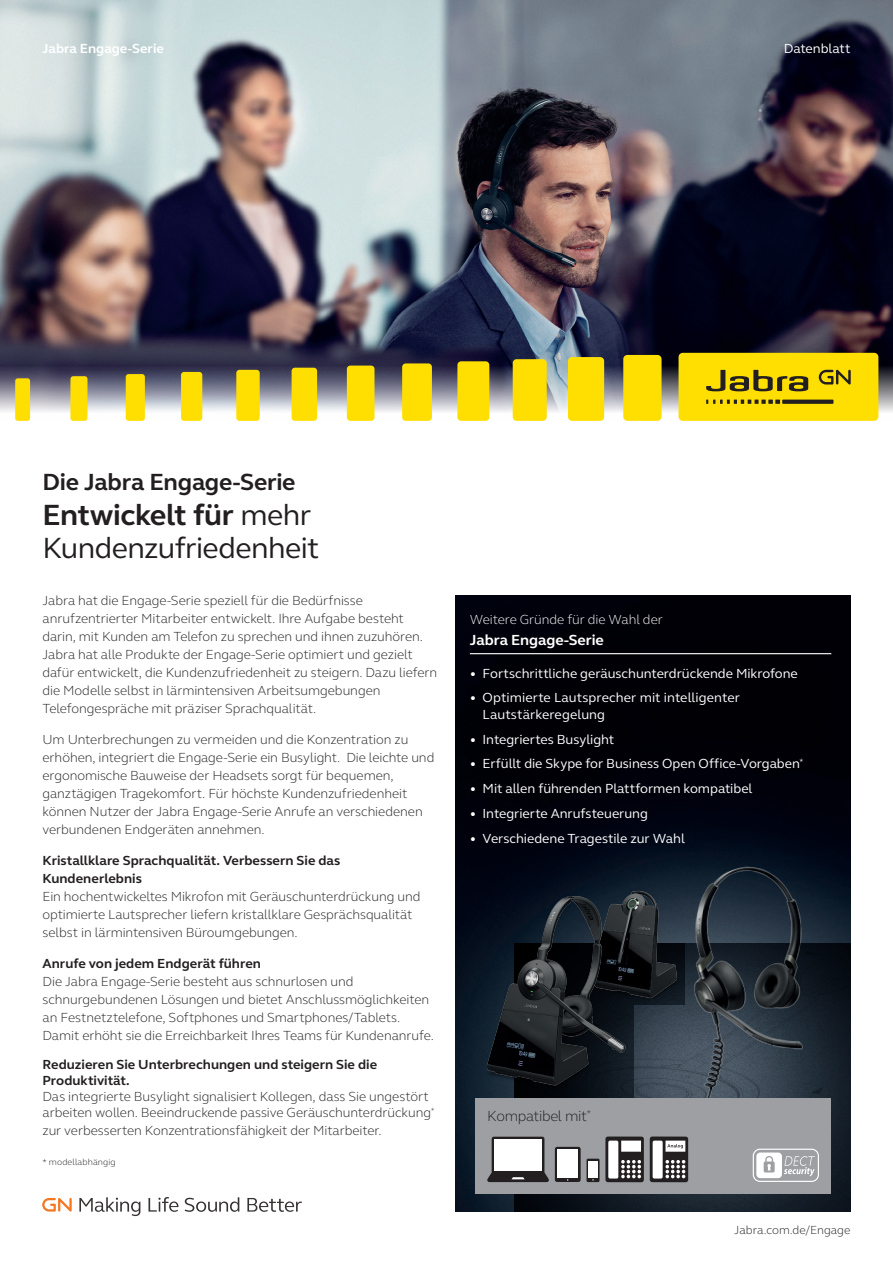
<style>
.page{position:relative;width:893px;height:1263px;background:#fff}
.page>*{position:absolute;margin:0;border:0;box-sizing:border-box;transform-origin:0 0}
.t1{font:30px/33px "GN Elliot";letter-spacing:-.02em;color:#231f20}
.t2{font:700 24px "GN Elliot";letter-spacing:-.015em;color:#231f20}
.t3{font:700 15px "GN Elliot";letter-spacing:-.005em;color:#fff}
.t4{font:300 15px "GN Elliot";letter-spacing:-.02em;color:#231f20}
.t5{font:300 13.5px/18px "GN Elliot";letter-spacing:-.005em;color:#231f20}
.t6{font:13.5px/16.5px "GN Elliot";color:#fff}
.t7{font:700 13.5px/18px "GN Elliot";color:#231f20}
.t8{font:300 13.5px "GN Elliot";letter-spacing:-.005em;color:#fff}
.t9{font:700 13.5px "GN Elliot";color:#fff}
.t10{font:300 12px "GN Elliot";letter-spacing:.005em;color:#231f20}
.t11{font:300 9px "GN Elliot";letter-spacing:.01em;color:#231f20}
.s1{font-weight:700}
</style>
<div class="page">
<img style="left:0;top:0;width:893px;height:420px">
<svg style="left:42px;top:1198px;width:30px;height:13px"></svg>
<svg style="left:79px;top:1197px;width:61px;height:19px"></svg>
<svg style="left:148px;top:1197px;width:30px;height:15px"></svg>
<svg style="left:185px;top:1197px;width:54px;height:15px"></svg>
<svg style="left:247px;top:1198px;width:55px;height:14px"></svg>
<div style="left:15px;top:378px;width:15px;height:43px;background:#ffdf01;border-radius:3px"></div>
<div style="left:70px;top:376px;width:17px;height:45px;background:#ffdf01;border-radius:3px"></div>
<div style="left:126px;top:374px;width:19px;height:47px;background:#ffdf01;border-radius:3px"></div>
<div style="left:181px;top:372px;width:21px;height:49px;background:#ffdf01;border-radius:3px"></div>
<div style="left:236px;top:370px;width:24px;height:51px;background:#ffdf01;border-radius:3px"></div>
<div style="left:292px;top:368px;width:25px;height:53px;background:#ffdf01;border-radius:3px"></div>
<div style="left:347px;top:366px;width:27px;height:55px;background:#ffdf01;border-radius:3px"></div>
<div style="left:402px;top:363px;width:30px;height:58px;background:#ffdf01;border-radius:4px"></div>
<div style="left:457px;top:361px;width:32px;height:60px;background:#ffdf01;border-radius:4px"></div>
<div style="left:513px;top:359px;width:34px;height:62px;background:#ffdf01;border-radius:4px"></div>
<div style="left:568px;top:357px;width:36px;height:64px;background:#ffdf01;border-radius:4px"></div>
<div style="left:623px;top:355px;width:38px;height:66px;background:#ffdf01;border-radius:4px"></div>
<div style="left:679px;top:353px;width:199px;height:68px;background:#ffdf01;border-radius:4px"></div>
<svg style="left:706px;top:370px;width:102px;height:21px"></svg>
<svg style="left:706px;top:400px;width:74px;height:4px"></svg>
<svg style="left:782px;top:400px;width:51px;height:4px"></svg>
<svg style="left:819px;top:370px;width:32px;height:14px"></svg>
<img style="left:455px;top:595px;width:395px;height:617px">
<svg style="left:514px;top:943px;width:336px;height:269px"></svg>
<hr style="left:470px;top:653px;width:361px;height:1px;background:#fff">
<div style="left:475px;top:1098px;width:356px;height:96px;background:#9d9fa2"></div>
<svg style="left:753px;top:1149px;width:66px;height:33px"></svg>
<img style="left:632px;top:888px;width:12px;height:115px">
<img style="left:455px;top:878px;width:177px;height:220px">
<svg style="left:587px;top:1159px;width:12px;height:23px"></svg>
<div style="left:588px;top:1162px;width:10px;height:16px;background:#fff"></div>
<div style="left:492px;top:1137px;width:52px;height:38px;background:#231f20;border-radius:2px"></div>
<div style="left:494px;top:1139px;width:48px;height:32px;background:#fff"></div>
<svg style="left:487px;top:1172px;width:62px;height:10px"></svg>
<svg style="left:555px;top:1147px;width:26px;height:35px"></svg>
<div style="left:558px;top:1150px;width:20px;height:28px;background:#fff"></div>
<svg style="left:605px;top:1136px;width:39px;height:46px"></svg>
<svg style="left:650px;top:1136px;width:38px;height:46px"></svg>
<img style="left:644px;top:859px;width:200px;height:239px">
<p class="t9" style="left:43px;top:39px;width:123px">Jabra Engage-Serie</p>
<p class="t6" style="left:784px;top:39px;width:68px">Datenblatt</p>
<h2 class="t2" style="left:43px;top:466px;width:254px">Die Jabra Engage-Serie</h2>
<h1 class="t1" style="left:43px;top:497px;width:278px"><span class="s1">Entwickelt für</span> mehr<br>Kundenzufriedenheit</h1>
<p class="t5" style="left:43px;top:591px;width:396px">Jabra hat die Engage-Serie speziell für die Bedürfnisse anrufzentrierter Mitarbeiter entwickelt. Ihre Aufgabe besteht darin, mit Kunden am Telefon zu sprechen und ihnen zuzuhören.<br>Jabra hat alle Produkte der Engage-Serie optimiert und gezielt dafür entwickelt, die Kundenzufriedenheit zu steigern. Dazu liefern die Modelle selbst in lärmintensiven Arbeitsumgebungen Telefongespräche mit präziser Sprachqualität.</p>
<p class="t5" style="left:43px;top:730px;width:393px">Um Unterbrechungen zu vermeiden und die Konzentration zu erhöhen, integriert die Engage-Serie ein Busylight. Die leichte und ergonomische Bauweise der Headsets sorgt für bequemen, ganztägigen Tragekomfort. Für höchste Kundenzufriedenheit können Nutzer der Jabra Engage-Serie Anrufe an verschiedenen verbundenen Endgeräten annehmen.</p>
<p class="t7" style="left:43px;top:851px;width:299px">Kristallklare Sprachqualität. Verbessern Sie das<br>Kundenerlebnis</p>
<p class="t5" style="left:43px;top:887px;width:380px">Ein hochentwickeltes Mikrofon mit Geräuschunterdrückung und optimierte Lautsprecher liefern kristallklare Gesprächsqualität selbst in lärmintensiven Büroumgebungen.</p>
<p class="t7" style="left:43px;top:954px;width:220px">Anrufe von jedem Endgerät führen</p>
<p class="t5" style="left:43px;top:972px;width:393px">Die Jabra Engage-Serie besteht aus schnurlosen und schnurgebundenen Lösungen und bietet Anschlussmöglichkeiten an Festnetztelefone, Softphones und Smartphones/Tablets.<br>Damit erhöht sie die Erreichbarkeit Ihres Teams für Kundenanrufe.</p>
<p class="t7" style="left:43px;top:1056px;width:336px;line-height:16.2px">Reduzieren Sie Unterbrechungen und steigern Sie die<br>Produktivität.</p>
<p class="t5" style="left:43px;top:1088px;width:394px;line-height:16.2px">Das integrierte Busylight signalisiert Kollegen, dass Sie ungestört arbeiten wollen. Beeindruckende passive Geräuschunterdrückung<sup>*</sup></p>
<p class="t5" style="left:43px;top:1121px;width:341px">zur verbesserten Konzentrationsfähigkeit der Mitarbeiter.</p>
<p class="t11" style="left:43px;top:1156px;width:75px">* modellabhängig</p>
<p class="t8" style="left:470px;top:610px;width:194px">Weitere Gründe für die Wahl der</p>
<p class="t3" style="left:470px;top:629px;width:136px">Jabra Engage-Serie</p>
<p class="t6" style="left:470px;top:664px;width:329px">• Fortschrittliche geräuschunterdrückende Mikrofone</p>
<p class="t6" style="left:483px;top:689px;width:259px;text-indent:-13px">• Optimierte Lautsprecher mit intelligenter<br>Lautstärkeregelung</p>
<p class="t6" style="left:470px;top:730px;width:146px">• Integriertes Busylight</p>
<p class="t6" style="left:470px;top:755px;width:335px">• Erfüllt die Skype for Business Open Office-Vorgaben<sup>*</sup></p>
<p class="t6" style="left:470px;top:780px;width:284px">• Mit allen führenden Plattformen kompatibel</p>
<p class="t6" style="left:470px;top:805px;width:180px">• Integrierte Anrufsteuerung</p>
<p class="t6" style="left:470px;top:829px;width:216px">• Verschiedene Tragestile zur Wahl</p>
<p class="t4" style="left:487px;top:1106px;width:105px">Kompatibel mit<sup>*</sup></p>
<p class="t10" style="left:734px;top:1221px;width:118px">Jabra.com.de/Engage</p>
</div>
